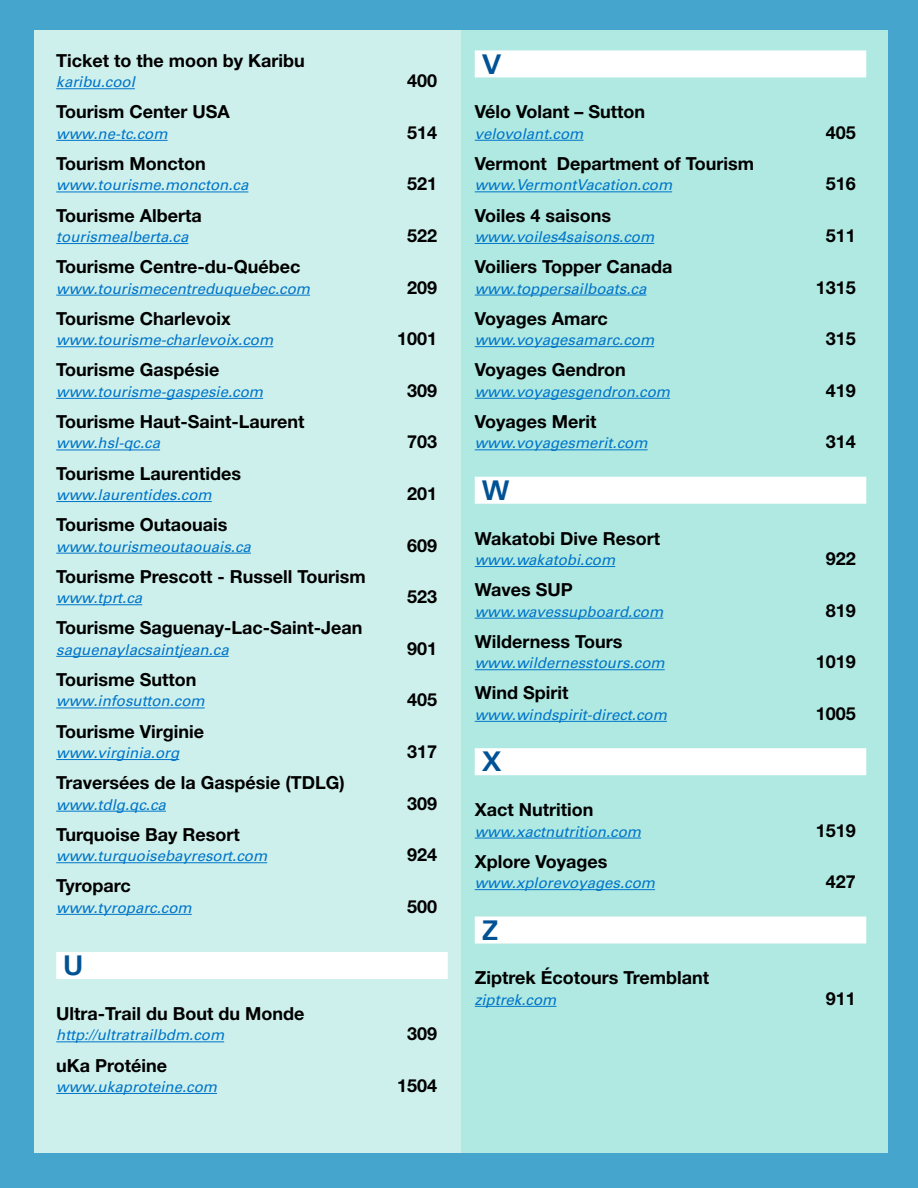
<style>
.page{position:relative;width:918px;height:1188px;background:#fff}
.page>*{position:absolute;margin:0;border:0;box-sizing:border-box;transform-origin:0 0}
.t1{font:700 28.5px "Univers";color:#005295}
.t2{font:700 18px "Helvetica Neue LT Std";color:#000}
.t3{font:italic 15px "Univers LT Std";color:#0075c9}
</style>
<div class="page">
<div style="left:0;top:0;width:917px;height:1188px;background:#46a5cd"></div>
<div style="left:35px;top:30px;width:853px;height:1122px;background:#cef0ec"></div>
<div style="left:461px;top:30px;width:427px;height:1122px;background:#b0e9e2"></div>
<hr style="left:56px;top:88px;width:79px;height:1px;background:#0075c9">
<hr style="left:56px;top:140px;width:112px;height:1px;background:#0075c9">
<hr style="left:56px;top:192px;width:192px;height:1px;background:#0075c9">
<hr style="left:56px;top:243px;width:132px;height:1px;background:#0075c9">
<hr style="left:56px;top:295px;width:254px;height:1px;background:#0075c9">
<hr style="left:56px;top:346px;width:217px;height:1px;background:#0075c9">
<hr style="left:56px;top:398px;width:207px;height:1px;background:#0075c9">
<hr style="left:56px;top:450px;width:104px;height:1px;background:#0075c9">
<hr style="left:56px;top:501px;width:156px;height:1px;background:#0075c9">
<hr style="left:56px;top:553px;width:195px;height:1px;background:#0075c9">
<hr style="left:56px;top:604px;width:86px;height:1px;background:#0075c9">
<hr style="left:56px;top:656px;width:173px;height:1px;background:#0075c9">
<hr style="left:56px;top:708px;width:149px;height:1px;background:#0075c9">
<hr style="left:56px;top:759px;width:123px;height:1px;background:#0075c9">
<hr style="left:56px;top:811px;width:110px;height:1px;background:#0075c9">
<hr style="left:56px;top:862px;width:211px;height:1px;background:#0075c9">
<hr style="left:56px;top:914px;width:136px;height:1px;background:#0075c9">
<div style="left:56px;top:952px;width:392px;height:27px;background:#fff"></div>
<hr style="left:56px;top:1041px;width:168px;height:1px;background:#0075c9">
<hr style="left:56px;top:1093px;width:161px;height:1px;background:#0075c9">
<div style="left:475px;top:50px;width:391px;height:27px;background:#fff"></div>
<hr style="left:475px;top:140px;width:108px;height:1px;background:#0075c9">
<hr style="left:475px;top:191px;width:197px;height:1px;background:#0075c9">
<hr style="left:475px;top:243px;width:179px;height:1px;background:#0075c9">
<hr style="left:475px;top:295px;width:171px;height:1px;background:#0075c9">
<hr style="left:475px;top:346px;width:179px;height:1px;background:#0075c9">
<hr style="left:475px;top:398px;width:195px;height:1px;background:#0075c9">
<hr style="left:475px;top:449px;width:173px;height:1px;background:#0075c9">
<div style="left:475px;top:477px;width:391px;height:27px;background:#fff"></div>
<hr style="left:475px;top:566px;width:140px;height:1px;background:#0075c9">
<hr style="left:475px;top:618px;width:188px;height:1px;background:#0075c9">
<hr style="left:475px;top:669px;width:190px;height:1px;background:#0075c9">
<hr style="left:475px;top:721px;width:192px;height:1px;background:#0075c9">
<div style="left:475px;top:748px;width:391px;height:27px;background:#fff"></div>
<hr style="left:475px;top:838px;width:166px;height:1px;background:#0075c9">
<hr style="left:475px;top:889px;width:180px;height:1px;background:#0075c9">
<div style="left:475px;top:917px;width:391px;height:27px;background:#fff"></div>
<hr style="left:475px;top:1006px;width:81px;height:1px;background:#0075c9">
<p class="t2" style="left:56px;top:49px;width:250px">Ticket to the moon by Karibu</p>
<p class="t3" style="left:56px;top:73px;width:80px">karibu.cool</p>
<p class="t2" style="left:407px;top:70px;width:32px">400</p>
<p class="t2" style="left:56px;top:101px;width:175px">Tourism Center USA</p>
<p class="t3" style="left:56px;top:125px;width:113px">www.ne-tc.com</p>
<p class="t2" style="left:407px;top:121px;width:32px">514</p>
<p class="t2" style="left:56px;top:152px;width:151px">Tourism Moncton</p>
<p class="t3" style="left:56px;top:176px;width:194px">www.tourisme.moncton.ca</p>
<p class="t2" style="left:407px;top:173px;width:32px">521</p>
<p class="t2" style="left:56px;top:204px;width:147px">Tourisme Alberta</p>
<p class="t3" style="left:56px;top:228px;width:134px">tourismealberta.ca</p>
<p class="t2" style="left:407px;top:225px;width:32px">522</p>
<p class="t2" style="left:56px;top:256px;width:246px">Tourisme Centre-du-Québec</p>
<p class="t3" style="left:56px;top:279px;width:255px">www.tourismecentreduquebec.com</p>
<p class="t2" style="left:407px;top:276px;width:32px">209</p>
<p class="t2" style="left:56px;top:307px;width:176px">Tourisme Charlevoix</p>
<p class="t3" style="left:56px;top:331px;width:219px">www.tourisme-charlevoix.com</p>
<p class="t2" style="left:397px;top:328px;width:42px">1001</p>
<p class="t2" style="left:56px;top:359px;width:165px">Tourisme Gaspésie</p>
<p class="t3" style="left:56px;top:383px;width:208px">www.tourisme-gaspesie.com</p>
<p class="t2" style="left:407px;top:379px;width:32px">309</p>
<p class="t2" style="left:56px;top:410px;width:250px">Tourisme Haut-Saint-Laurent</p>
<p class="t3" style="left:56px;top:434px;width:105px">www.hsl-qc.ca</p>
<p class="t2" style="left:407px;top:431px;width:32px">703</p>
<p class="t2" style="left:56px;top:462px;width:186px">Tourisme Laurentides</p>
<p class="t3" style="left:56px;top:486px;width:157px">www.laurentides.com</p>
<p class="t2" style="left:407px;top:483px;width:32px">201</p>
<p class="t2" style="left:56px;top:514px;width:173px">Tourisme Outaouais</p>
<p class="t3" style="left:56px;top:537px;width:196px">www.tourismeoutaouais.ca</p>
<p class="t2" style="left:407px;top:534px;width:32px">609</p>
<p class="t2" style="left:56px;top:565px;width:311px">Tourisme Prescott - Russell Tourism</p>
<p class="t3" style="left:56px;top:589px;width:87px">www.tprt.ca</p>
<p class="t2" style="left:407px;top:586px;width:32px">523</p>
<p class="t2" style="left:56px;top:617px;width:308px">Tourisme Saguenay-Lac-Saint-Jean</p>
<p class="t3" style="left:56px;top:641px;width:174px">saguenaylacsaintjean.ca</p>
<p class="t2" style="left:407px;top:637px;width:32px">901</p>
<p class="t2" style="left:56px;top:668px;width:142px">Tourisme Sutton</p>
<p class="t3" style="left:56px;top:692px;width:150px">www.infosutton.com</p>
<p class="t2" style="left:407px;top:689px;width:32px">405</p>
<p class="t2" style="left:56px;top:720px;width:149px">Tourisme Virginie</p>
<p class="t3" style="left:56px;top:744px;width:125px">www.virginia.org</p>
<p class="t2" style="left:407px;top:741px;width:32px">317</p>
<p class="t2" style="left:56px;top:772px;width:290px">Traversées de la Gaspésie (TDLG)</p>
<p class="t3" style="left:56px;top:795px;width:111px">www.tdlg.qc.ca</p>
<p class="t2" style="left:407px;top:792px;width:32px">309</p>
<p class="t2" style="left:56px;top:823px;width:185px">Turquoise Bay Resort</p>
<p class="t3" style="left:56px;top:847px;width:212px">www.turquoisebayresort.com</p>
<p class="t2" style="left:407px;top:844px;width:32px">924</p>
<p class="t2" style="left:56px;top:875px;width:76px">Tyroparc</p>
<p class="t3" style="left:56px;top:899px;width:137px">www.tyroparc.com</p>
<p class="t2" style="left:407px;top:895px;width:32px">500</p>
<h1 class="t1" style="left:63px;top:947px;width:22px">U</h1>
<p class="t2" style="left:56px;top:1002px;width:250px">Ultra-Trail du Bout du Monde</p>
<p class="t3" style="left:56px;top:1026px;width:169px">http://ultratrailbdm.com</p>
<p class="t2" style="left:407px;top:1023px;width:32px">309</p>
<p class="t2" style="left:56px;top:1054px;width:113px">uKa Protéine</p>
<p class="t3" style="left:56px;top:1078px;width:162px">www.ukaproteine.com</p>
<p class="t2" style="left:397px;top:1074px;width:42px">1504</p>
<h1 class="t1" style="left:482px;top:46px;width:22px">V</h1>
<p class="t2" style="left:475px;top:101px;width:172px">Vélo Volant – Sutton</p>
<p class="t3" style="left:475px;top:125px;width:110px">velovolant.com</p>
<p class="t2" style="left:826px;top:121px;width:32px">405</p>
<p class="t2" style="left:475px;top:152px;width:281px">Vermont Department of Tourism</p>
<p class="t3" style="left:475px;top:176px;width:199px">www.VermontVacation.com</p>
<p class="t2" style="left:826px;top:173px;width:32px">516</p>
<p class="t2" style="left:475px;top:204px;width:138px">Voiles 4 saisons</p>
<p class="t3" style="left:475px;top:228px;width:181px">www.voiles4saisons.com</p>
<p class="t2" style="left:826px;top:224px;width:32px">511</p>
<p class="t2" style="left:475px;top:256px;width:199px">Voiliers Topper Canada</p>
<p class="t3" style="left:475px;top:279px;width:173px">www.toppersailboats.ca</p>
<p class="t2" style="left:816px;top:276px;width:42px">1315</p>
<p class="t2" style="left:475px;top:307px;width:135px">Voyages Amarc</p>
<p class="t3" style="left:475px;top:331px;width:181px">www.voyagesamarc.com</p>
<p class="t2" style="left:826px;top:328px;width:32px">315</p>
<p class="t2" style="left:475px;top:359px;width:153px">Voyages Gendron</p>
<p class="t3" style="left:475px;top:383px;width:197px">www.voyagesgendron.com</p>
<p class="t2" style="left:826px;top:379px;width:32px">419</p>
<p class="t2" style="left:475px;top:410px;width:123px">Voyages Merit</p>
<p class="t3" style="left:475px;top:434px;width:174px">www.voyagesmerit.com</p>
<p class="t2" style="left:826px;top:431px;width:32px">314</p>
<h1 class="t1" style="left:482px;top:472px;width:30px">W</h1>
<p class="t2" style="left:475px;top:527px;width:187px">Wakatobi Dive Resort</p>
<p class="t3" style="left:475px;top:551px;width:142px">www.wakatobi.com</p>
<p class="t2" style="left:826px;top:547px;width:32px">922</p>
<p class="t2" style="left:475px;top:579px;width:100px">Waves SUP</p>
<p class="t3" style="left:475px;top:602px;width:190px">www.wavessupboard.com</p>
<p class="t2" style="left:826px;top:599px;width:32px">819</p>
<p class="t2" style="left:475px;top:630px;width:149px">Wilderness Tours</p>
<p class="t3" style="left:475px;top:654px;width:191px">www.wildernesstours.com</p>
<p class="t2" style="left:816px;top:651px;width:42px">1019</p>
<p class="t2" style="left:475px;top:682px;width:95px">Wind Spirit</p>
<p class="t3" style="left:475px;top:706px;width:194px">www.windspirit-direct.com</p>
<p class="t2" style="left:816px;top:702px;width:42px">1005</p>
<h1 class="t1" style="left:482px;top:744px;width:22px">X</h1>
<p class="t2" style="left:475px;top:799px;width:120px">Xact Nutrition</p>
<p class="t3" style="left:475px;top:822px;width:168px">www.xactnutrition.com</p>
<p class="t2" style="left:816px;top:819px;width:42px">1519</p>
<p class="t2" style="left:475px;top:850px;width:134px">Xplore Voyages</p>
<p class="t3" style="left:475px;top:874px;width:182px">www.xplorevoyages.com</p>
<p class="t2" style="left:826px;top:871px;width:32px">427</p>
<h1 class="t1" style="left:482px;top:912px;width:19px">Z</h1>
<p class="t2" style="left:475px;top:967px;width:236px">Ziptrek Écotours Tremblant</p>
<p class="t3" style="left:475px;top:991px;width:83px">ziptrek.com</p>
<p class="t2" style="left:826px;top:987px;width:32px">911</p>
</div>
